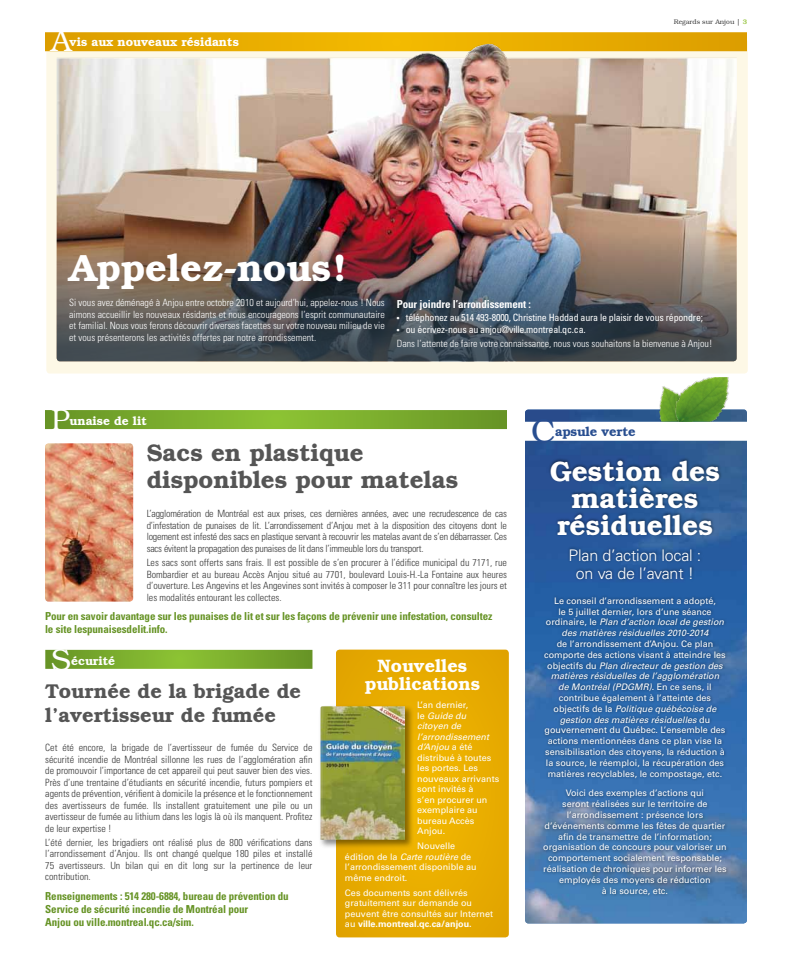
<style>
.page{position:relative;width:792px;height:972px;background:#fff}
.page>*{position:absolute;margin:0;border:0;box-sizing:border-box;transform-origin:0 0}
.t1{font:600 38px "Bookman Std";color:#fff}
.t2{font:300 33px "Bookman Std";color:#284e90}
.t3{font:300 30px "Bookman Std";color:#fff}
.t4{font:600 28px/27px "Bookman Std";color:#fff;text-align:center}
.t5{font:600 24px/27px "Bookman Std";color:#555}
.t6{font:600 20px/24px "Bookman Std";color:#555}
.t7{font:600 18px/18px "Bookman Std";color:#fff;text-align:center}
.t8{font:300 16px/18px "Univers LT Std";letter-spacing:-.01em;color:#fff;text-align:center}
.t9{font:600 13px "Bookman Std";letter-spacing:-.01em;color:#284e90}
.t10{font:600 12px "Bookman Std";color:#fff}
.t11{font:700 condensed 11px/13px "Univers LT Std";letter-spacing:-.01em;color:#669325}
.t12{font:700 condensed 11px "Univers LT Std";letter-spacing:-.01em;color:#fff}
.t13{font:300 condensed 10px/11.5px "Univers LT Std";color:#383838;text-align:justify}
.t14{font:300 condensed 10px/11.5px "Univers LT Std";color:#fff;text-align:justify}
.t15{font:condensed 10px "Univers LT Std";letter-spacing:-.02em;color:#fff}
.t16{font:9px/10.8px "Univers LT Std";color:#fff}
.t17{font:300 6.7px "Bookman Std";color:#383838}
.s1{font-weight:600;color:#a7ce5d}
.s2{font-size:8px}
.s3{font-weight:400;font-size:8px}
.s4{font-weight:400}
.s5{font-style:italic}
.s6{font-weight:700}
</style>
<div class="page">
<img style="left:525px;top:410px;width:222px;height:513px">
<svg style="left:336px;top:650px;width:173px;height:287px;background:#e8ac00"></svg>
<svg style="left:46px;top:39px;width:702px;height:335px;background:#f8f3e2"></svg>
<svg style="left:45px;top:32px;width:702px;height:19px;background:#e7ac05"></svg>
<svg style="left:45px;top:410px;width:462px;height:19px;background:#79ab2d"></svg>
<svg style="left:45px;top:650px;width:267px;height:19px;background:#7aac2e"></svg>
<div style="left:541px;top:457px;width:188px;height:441px;background:#000;opacity:.51"></div>
<img style="left:57px;top:44px;width:680px;height:317px">
<img style="left:57px;top:217px;width:680px;height:144px;border-radius:3px">
<div style="left:525px;top:422px;width:234px;height:19px;background:#fff"></div>
<img style="left:659px;top:386px;width:7px;height:36px">
<img style="left:666px;top:377px;width:66px;height:45px">
<img style="left:45px;top:443px;width:88px;height:159px">
<div style="left:319px;top:704px;width:95px;height:145px;background:#000;opacity:.45"></div>
<img style="left:321px;top:706px;width:84px;height:134px">
<h3 class="t3" style="left:51px;top:24px;width:22px">A</h3>
<p class="t10" style="left:70px;top:35px;width:171px">vis aux nouveaux résidants</p>
<p class="t17" style="left:674px;top:18px;width:75px">Regards sur Anjou | <span class="s1">3</span></p>
<h1 class="t1" style="left:69px;top:246px;width:279px">Appelez-nous!</h1>
<p class="t14" style="left:69px;top:297px;width:317px">Si vous avez déménagé à Anjou entre octobre 2010 et aujourd’hui, appelez-nous ! Nous aimons accueillir les nouveaux résidants et nous encourageons l’esprit communautaire et familial. Nous vous ferons découvrir diverses facettes sur votre nouveau milieu de vie et vous présenterons les activités offertes par notre arrondissement.</p>
<p class="t12" style="left:397px;top:297px;width:136px">Pour joindre l’arrondissement :</p>
<p class="t15" style="left:397px;top:311px;width:308px"><span class="s2">•</span> téléphonez au 514 493-8000, Christine Haddad aura le plaisir de vous répondre;</p>
<p class="t14" style="left:397px;top:322px;width:317px;line-height:14.4px"><span class="s3">•</span> <span class="s4">ou écrivez-nous au anjou@ville.montreal.qc.ca.<br></span>Dans l’attente de faire votre connaissance, nous vous souhaitons la bienvenue à Anjou!</p>
<h3 class="t3" style="left:51px;top:403px;width:20px">P</h3>
<p class="t10" style="left:70px;top:414px;width:79px">unaise de lit</p>
<h3 class="t5" style="left:147px;top:439px;width:313px">Sacs en plastique disponibles pour matelas</h3>
<p class="t13" style="left:147px;top:508px;width:362px">L’agglomération de Montréal est aux prises, ces dernières années, avec une recrudescence de cas d’infestation de punaises de lit. L’arrondissement d’Anjou met à la disposition des citoyens dont le logement est infesté des sacs en plastique servant à recouvrir les matelas avant de s’en débarrasser. Ces sacs évitent la propagation des punaises de lit dans l’immeuble lors du transport.</p>
<p class="t13" style="left:147px;top:557px;width:362px">Les sacs sont offerts sans frais. Il est possible de s’en procurer à l’édifice municipal du 7171, rue Bombardier et au bureau Accès Anjou situé au 7701, boulevard Louis-H.-La Fontaine aux heures d’ouverture. Les Angevins et les Angevines sont invités à composer le 311 pour connaître les jours et les modalités entourant les collectes.</p>
<p class="t11" style="left:45px;top:610px;width:449px">Pour en savoir davantage sur les punaises de lit et sur les façons de prévenir une infestation, consultez le site lespunaisesdelit.info.</p>
<h3 class="t3" style="left:51px;top:643px;width:21px">S</h3>
<p class="t10" style="left:71px;top:653px;width:46px">écurité</p>
<h3 class="t6" style="left:45px;top:679px;width:257px">Tournée de la brigade de l’avertisseur de fumée</h3>
<p class="t13" style="left:45px;top:742px;width:269px">Cet été encore, la brigade de l’avertisseur de fumée du Service de sécurité incendie de Montréal sillonne les rues de l’agglomération afin de promouvoir l’importance de cet appareil qui peut sauver bien des vies.<br>Près d’une trentaine d’étudiants en sécurité incendie, futurs pompiers et agents de prévention, vérifient à domicile la présence et le fonctionnement des avertisseurs de fumée. Ils installent gratuitement une pile ou un avertisseur de fumée au lithium dans les logis là où ils manquent. Profitez de leur expertise !</p>
<p class="t13" style="left:45px;top:837px;width:269px">L’été dernier, les brigadiers ont réalisé plus de 800 vérifications dans l’arrondissement d’Anjou. Ils ont changé quelque 180 piles et installé 75 avertisseurs. Un bilan qui en dit long sur la pertinence de leur contribution.</p>
<p class="t11" style="left:45px;top:889px;width:245px">Renseignements : 514 280-6884, bureau de prévention du<br>Service de sécurité incendie de Montréal pour<br>Anjou ou ville.montreal.qc.ca/sim.</p>
<h3 class="t7" style="left:365px;top:657px;width:117px">Nouvelles publications</h3>
<p class="t16" style="left:417px;top:700px;width:83px;line-height:10.5px">L’an dernier,<br>le <span class="s5">Guide du citoyen de l’arrondissement d’Anjou</span> a été distribué à toutes les portes. Les nouveaux arrivants sont invités à<br>s’en procurer un exemplaire au bureau Accès<br>Anjou.</p>
<p class="t16" style="left:345px;top:841px;width:133px;line-height:10.5px;text-indent:72px">Nouvelle édition de la <span class="s5">Carte routière</span> de l’arrondissement disponible au même endroit.</p>
<p class="t16" style="left:345px;top:887px;width:150px;line-height:10.5px">Ces documents sont délivrés gratuitement sur demande ou peuvent être consultés sur Internet au <span class="s6">ville.montreal.qc.ca/anjou.</span></p>
<h2 class="t2" style="left:531px;top:412px;width:26px">C</h2>
<h3 class="t9" style="left:555px;top:424px;width:82px">apsule verte</h3>
<h3 class="t4" style="left:550px;top:457px;width:172px">Gestion des matières résiduelles</h3>
<h3 class="t8" style="left:569px;top:546px;width:134px">Plan d’action local : on va de l’avant !</h3>
<p class="t16" style="left:546px;top:595px;width:180px;text-align:center">Le conseil d’arrondissement a adopté,<br>le 5 juillet dernier, lors d’une séance ordinaire, le <span class="s5">Plan d’action local de gestion des matières résiduelles 2010‑2014</span></p>
<p class="t16" style="left:544px;top:639px;width:183px;text-align:center">de l’arrondissement d’Anjou. Ce plan comporte des actions visant à atteindre les objectifs du <span class="s5">Plan directeur de gestion des matières résiduelles de l’agglomération<br>de Montréal (PDGMR)</span>. En ce sens, il contribue également à l’atteinte des objectifs de la <span class="s5">Politique québécoise de gestion des matières résiduelles</span> du gouvernement du Québec. L’ensemble des actions mentionnées dans ce plan vise la sensibilisation des citoyens, la réduction à la source, le réemploi, la récupération des matières recyclables, le compostage, etc.</p>
<p class="t16" style="left:543px;top:788px;width:185px;text-align:center">Voici des exemples d’actions qui<br>seront réalisées sur le territoire de l’arrondissement : présence lors d’événements comme les fêtes de quartier afin de transmettre de l’information; organisation de concours pour valoriser un comportement socialement responsable; réalisation de chroniques pour informer les employés des moyens de réduction<br>à la source, etc.</p>
</div>
